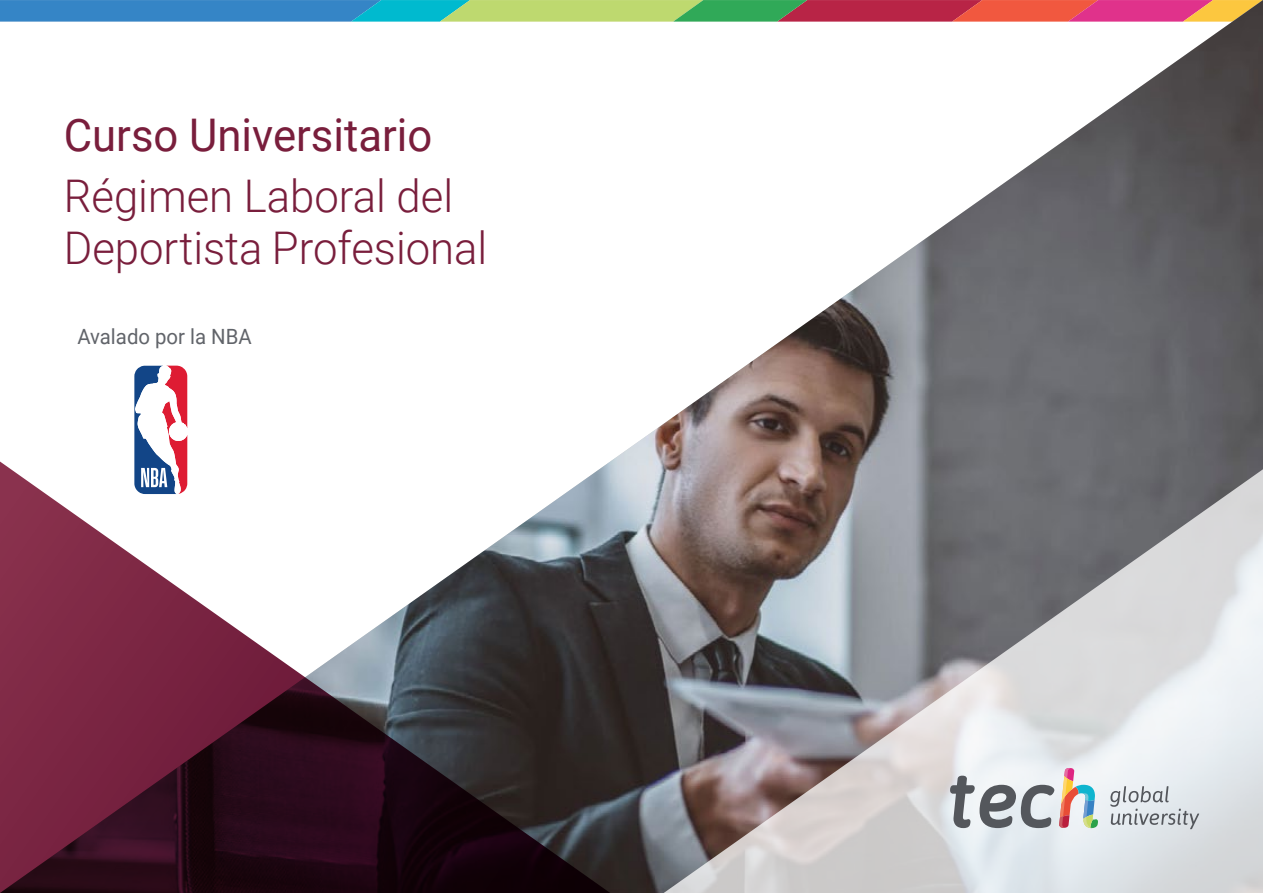
<style>
.page{position:relative;width:1263px;height:893px;background:#fff}
.page>*{position:absolute;margin:0;border:0;box-sizing:border-box;transform-origin:0 0}
.t1{font:300 45px/52.5px "Roboto";color:#791e3c}
.t2{font:45px "Roboto";color:#791e3c}
.t3{font:21px "Roboto";color:#61646a}
</style>
<div class="page">
<img style="left:0;top:0;width:1263px;height:454px">
<svg style="left:0;top:446px;width:640px;height:447px"></svg>
<svg style="left:634px;top:454px;width:629px;height:439px;background:#a6a4a7"></svg>
<svg style="left:134px;top:366px;width:53px;height:128px"></svg>
<svg style="left:1110px;top:786px;width:89px;height:43px;background:#cacfd3"></svg>
<svg style="left:950px;top:768px;width:148px;height:60px"></svg>
<p class="t2" style="left:64px;top:103px;width:370px">Curso Universitario</p>
<p class="t1" style="left:64px;top:168px;width:425px">Régimen Laboral del<br>Deportista Profesional</p>
<p class="t3" style="left:77px;top:322px;width:176px">Avalado por la NBA</p>
</div>
